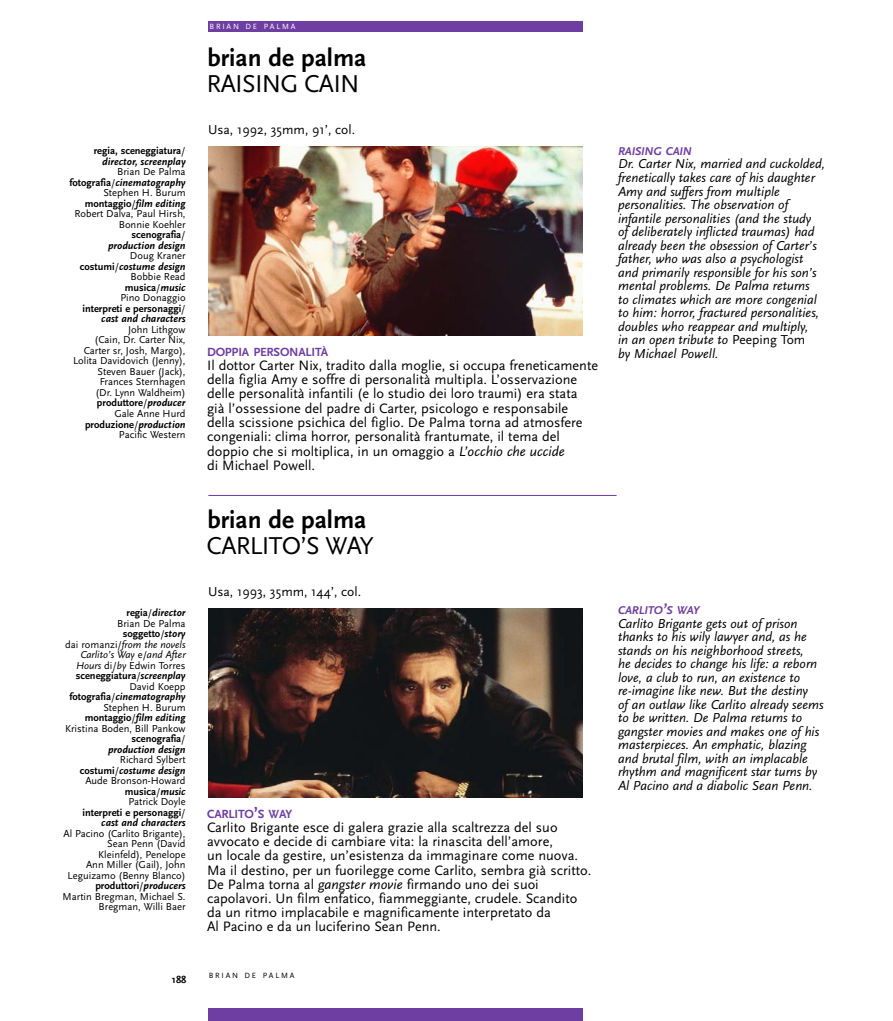
<style>
.page{position:relative;width:893px;height:1021px;background:#fff}
.page>*{position:absolute;margin:0;border:0;box-sizing:border-box;transform-origin:0 0}
.t1{font:700 25.5px "Scala Sans";color:#000}
.t2{font:25.5px "Scala Sans";letter-spacing:-.03em;color:#000}
.t3{font:14.25px/14.2px "Scala Sans";color:#000}
.t4{font:italic 13.5px/13.5px "Scala Sans";color:#000}
.t5{font:13.5px "Scala Sans";color:#000}
.t6{font:700 12.3px "Scala Sans";letter-spacing:-.015em;color:#6f3ea2}
.t7{font:italic 700 11.85px "Scala Sans";letter-spacing:-.015em;color:#6f3ea2}
.t8{font:10.5px/10.5px "Scala Sans";color:#000;text-align:right}
.t9{font:700 10.5px/10.5px "Scala Sans";color:#000;text-align:right}
.t10{font:7.8px "Scala Sans";letter-spacing:.23em;color:#000}
.t11{font:7.8px "Scala Sans";letter-spacing:.23em;color:#fff}
.s1{font-weight:400}
.s2{font-style:italic}
.s3{font-weight:700}
.s4{font-weight:700;font-style:italic}
.s5{font-size:16.5px}
.s6{font-style:normal}
.s7{font-size:15.75px}
</style>
<div class="page">
<img style="left:208px;top:147px;width:375px;height:188px">
<img style="left:208px;top:608px;width:375px;height:189px">
<hr style="left:208px;top:495px;width:409px;height:1px;background:#6f3ea2">
<div style="left:208px;top:21px;width:375px;height:11px;background:#6f3ea2"></div>
<div style="left:208px;top:1008px;width:375px;height:12px;background:#6f3ea2"></div>
<p class="t11" style="left:210px;top:23px;width:87px">BRIAN DE PALMA</p>
<h1 class="t1" style="left:207px;top:47px;width:160px">brian de palma</h1>
<h1 class="t2" style="left:207px;top:73px;width:154px">RAISING CAIN</h1>
<p class="t9" style="left:94px;top:146px;width:93px">regia, sceneggiatura<span class="s1">/ </span><span class="s2">director, screenplay</span></p>
<p class="t8" style="left:69px;top:168px;width:118px">Brian De Palma <span class="s3">fotografia</span>/<span class="s4">cinematography<br></span>Stephen H. Burum <span class="s3">montaggio</span>/<span class="s4">film editing<br></span>Robert Dalva, Paul Hirsh,<br>Bonnie Koehler <span class="s3">scenografia</span>/<br><span class="s4">production design</span></p>
<p class="t8" style="left:80px;top:252px;width:107px">Doug Kraner <span class="s3">costumi</span>/<span class="s4">costume design<br></span>Bobbie Read <span class="s3">musica</span>/<span class="s4">music<br></span>Pino Donaggio <span class="s3">interpreti e personaggi</span>/ <span class="s4">cast and characters</span></p>
<p class="t8" style="left:73px;top:325px;width:114px">John Lithgow<br>(Cain, Dr. Carter Nix,<br>Carter sr, Josh, Margo),<br>Lolita Davidovich (Jenny),<br>Steven Bauer (Jack),<br>Frances Sternhagen<br>(Dr. Lynn Waldheim) <span class="s3">produttore</span>/<span class="s4">producer<br></span>Gale Anne Hurd <span class="s3">produzione</span>/<span class="s4">production<br></span>Pacific Western</p>
<p class="t8" style="left:65px;top:608px;width:122px"><span class="s3">regia</span>/<span class="s4">director<br></span>Brian De Palma <span class="s3">soggetto</span>/<span class="s4">story<br></span>dai romanzi/<span class="s2">from the novels<br>Carlito’s Way</span> e/<span class="s2">and After<br>Hours</span> di/<span class="s2">by</span> Edwin Torres <span class="s3">sceneggiatura</span>/<span class="s4">screenplay<br></span>David Koepp <span class="s3">fotografia</span>/<span class="s4">cinematography<br></span>Stephen H. Burum <span class="s3">montaggio</span>/<span class="s4">film editing<br></span>Kristina Boden, Bill Pankow <span class="s3">scenografia</span>/<br><span class="s4">production design</span></p>
<p class="t8" style="left:80px;top:755px;width:107px">Richard Sylbert <span class="s3">costumi</span>/<span class="s4">costume design<br></span>Aude Bronson-Howard <span class="s3">musica</span>/<span class="s4">music<br></span>Patrick Doyle<br><span class="s3">interpreti e personaggi</span>/ <span class="s4">cast and characters</span></p>
<p class="t8" style="left:63px;top:829px;width:124px">Al Pacino (Carlito Brigante),<br>Sean Penn (David<br>Kleinfeld), Penelope<br>Ann Miller (Gail), John<br>Leguizamo (Benny Blanco) <span class="s3">produttori</span>/<span class="s4">producers<br></span>Martin Bregman, Michael S.<br>Bregman, Willi Baer</p>
<p class="t5" style="left:208px;top:124px;width:149px">Usa, 1992, 35mm, 91’, col.</p>
<p class="t6" style="left:207px;top:347px;width:122px">DOPPIA PERSONALITÀ</p>
<p class="t3" style="left:207px;top:359px;width:392px">Il dottor Carter Nix, tradito dalla moglie, si occupa freneticamente della figlia Amy e soffre di personalità multipla. L’osservazione delle personalità infantili (e lo studio dei loro traumi) era stata già l’ossessione del padre di Carter, psicologo e responsabile della scissione psichica del figlio. De Palma torna ad atmosfere congeniali: clima horror, personalità frantumate, il tema del doppio che si moltiplica, in un omaggio a <span class="s2">L’occhio che uccide<br></span>di Michael Powell.</p>
<h1 class="t1" style="left:207px;top:509px;width:160px">brian de palma</h1>
<h1 class="t2" style="left:207px;top:535px;width:169px">CARLITO’S WAY</h1>
<p class="t5" style="left:208px;top:586px;width:155px">Usa, 1993, 35mm, 144’, col.</p>
<p class="t6" style="left:207px;top:808px;width:87px">CARLITO<span class="s5">’</span>S WAY</p>
<p class="t3" style="left:207px;top:821px;width:386px">Carlito Brigante esce di galera grazie alla scaltrezza del suo avvocato e decide di cambiare vita: la rinascita dell’amore,<br>un locale da gestire, un’esistenza da immaginare come nuova.<br>Ma il destino, per un fuorilegge come Carlito, sembra già scritto.<br>De Palma torna al <span class="s2">gangster movie</span> firmando uno dei suoi capolavori. Un film enfatico, fiammeggiante, crudele. Scandito da un ritmo implacabile e magnificamente interpretato da<br>Al Pacino e da un luciferino Sean Penn.</p>
<p class="t9" style="left:172px;top:974px;width:16px">188</p>
<p class="t10" style="left:209px;top:972px;width:87px">BRIAN DE PALMA</p>
<p class="t7" style="left:618px;top:146px;width:75px">RAISING CAIN</p>
<p class="t4" style="left:618px;top:158px;width:209px">Dr. Carter Nix, married and cuckolded, frenetically takes care of his daughter Amy and suffers from multiple personalities. The observation of infantile personalities (and the study<br>of deliberately inflicted traumas) had already been the obsession of Carter’s father, who was also a psychologist and primarily responsible for his son’s mental problems. De Palma returns<br>to climates which are more congenial to him: horror, fractured personalities, doubles who reappear and multiply,<br>in an open tribute to <span class="s6">Peeping Tom<br></span>by Michael Powell.</p>
<p class="t7" style="left:618px;top:605px;width:83px">CARLITO<span class="s7">’</span>S WAY</p>
<p class="t4" style="left:618px;top:617px;width:207px">Carlito Brigante gets out of prison thanks to his wily lawyer and, as he stands on his neighborhood streets,<br>he decides to change his life: a reborn love, a club to run, an existence to re-imagine like new. But the destiny<br>of an outlaw like Carlito already seems to be written. De Palma returns to gangster movies and makes one of his masterpieces. An emphatic, blazing and brutal film, with an implacable rhythm and magnificent star turns by Al Pacino and a diabolic Sean Penn.</p>
</div>
